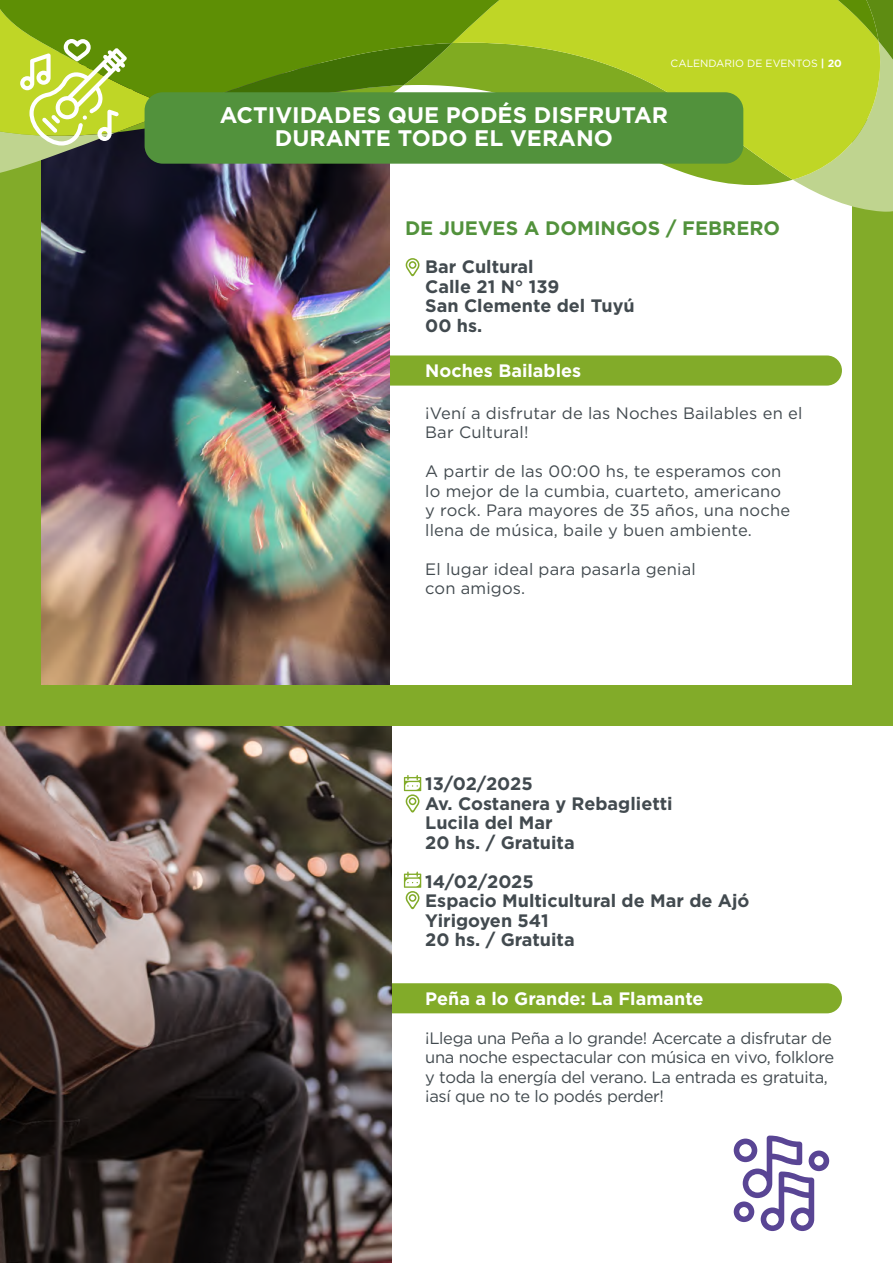
<style>
.page{position:relative;width:893px;height:1263px;background:#fff}
.page>*{position:absolute;margin:0;border:0;box-sizing:border-box;transform-origin:0 0}
.t1{font:700 22.5px/22.5px "Gotham HTF";color:#fff;text-align:center}
.t2{font:700 19.5px "Gotham HTF";color:#52923c}
.t3{font:700 18px/19.5px "Gotham HTF";color:#424a4f}
.t4{font:700 18px "Gotham HTF";color:#fff}
.t5{font:16.5px/19.5px "Gotham HTF";letter-spacing:.01em;color:#424a4f}
.t6{font:16.5px/19.5px "Gotham HTF";letter-spacing:-.02em;color:#424a4f}
.t7{font:10.5px "Gotham HTF";color:#fff}
.s1{font-weight:700}
</style>
<div class="page">
<div style="left:359px;top:355px;width:483px;height:31px;background:#82ab29;border-radius:15px"></div>
<img style="left:40px;top:173px;width:349px;height:513px">
<div style="left:0;top:686px;width:893px;height:40px;background:#82ab29"></div>
<div style="left:853px;top:119px;width:40px;height:595px;background:#82ab29"></div>
<div style="left:0;top:119px;width:40px;height:607px;background:#82ab29"></div>
<svg style="left:116px;top:173px;width:676px;height:12px"></svg>
<svg style="left:452px;top:109px;width:341px;height:71px"></svg>
<svg style="left:793px;top:0;width:100px;height:212px;background:#bdd36f"></svg>
<svg style="left:0;top:0;width:878px;height:109px;background:#a8c622"></svg>
<svg style="left:0;top:9px;width:452px;height:164px;background:#759727"></svg>
<svg style="left:406px;top:258px;width:13px;height:19px"></svg>
<div style="left:145px;top:92px;width:598px;height:72px;background:#52923c;border-radius:18px"></div>
<svg style="left:734px;top:1135px;width:95px;height:96px"></svg>
<div style="left:359px;top:983px;width:483px;height:30px;background:#82ab29;border-radius:15px"></div>
<img style="left:0;top:726px;width:391px;height:537px">
<svg style="left:404px;top:775px;width:17px;height:38px"></svg>
<svg style="left:404px;top:871px;width:17px;height:38px"></svg>
<p class="t7" style="left:671px;top:58px;width:173px">CALENDARIO DE EVENTOS <span class="s1">| 20</span></p>
<h1 class="t1" style="left:220px;top:104px;width:450px">ACTIVIDADES QUE PODÉS DISFRUTAR<br>DURANTE TODO EL VERANO</h1>
<p class="t2" style="left:405px;top:217px;width:377px">DE JUEVES A DOMINGOS / FEBRERO</p>
<p class="t3" style="left:425px;top:257px;width:211px">Bar Cultural<br>Calle 21 N° 139<br>San Clemente del Tuyú<br>00 hs.</p>
<p class="t4" style="left:425px;top:360px;width:157px">Noches Bailables</p>
<p class="t5" style="left:425px;top:403px;width:379px">¡Vení a disfrutar de las Noches Bailables en el<br>Bar Cultural!</p>
<p class="t5" style="left:425px;top:461px;width:366px">A partir de las 00:00 hs, te esperamos con lo mejor de la cumbia, cuarteto, americano y rock. Para mayores de 35 años, una noche llena de música, baile y buen ambiente.</p>
<p class="t5" style="left:425px;top:559px;width:272px">El lugar ideal para pasarla genial con amigos.</p>
<p class="t3" style="left:425px;top:773px;width:249px">13/02/2025<br>Av. Costanera y Rebaglietti<br>Lucila del Mar<br>20 hs. / Gratuita</p>
<p class="t3" style="left:425px;top:871px;width:326px">14/02/2025<br>Espacio Multicultural de Mar de Ajó<br>Yirigoyen 541<br>20 hs. / Gratuita</p>
<p class="t4" style="left:425px;top:988px;width:280px">Peña a lo Grande: La Flamante</p>
<p class="t6" style="left:425px;top:1028px;width:410px">¡Llega una Peña a lo grande! Acercate a disfrutar de una noche espectacular con música en vivo, folklore y toda la energía del verano. La entrada es gratuita, ¡así que no te lo podés perder!</p>
</div>
